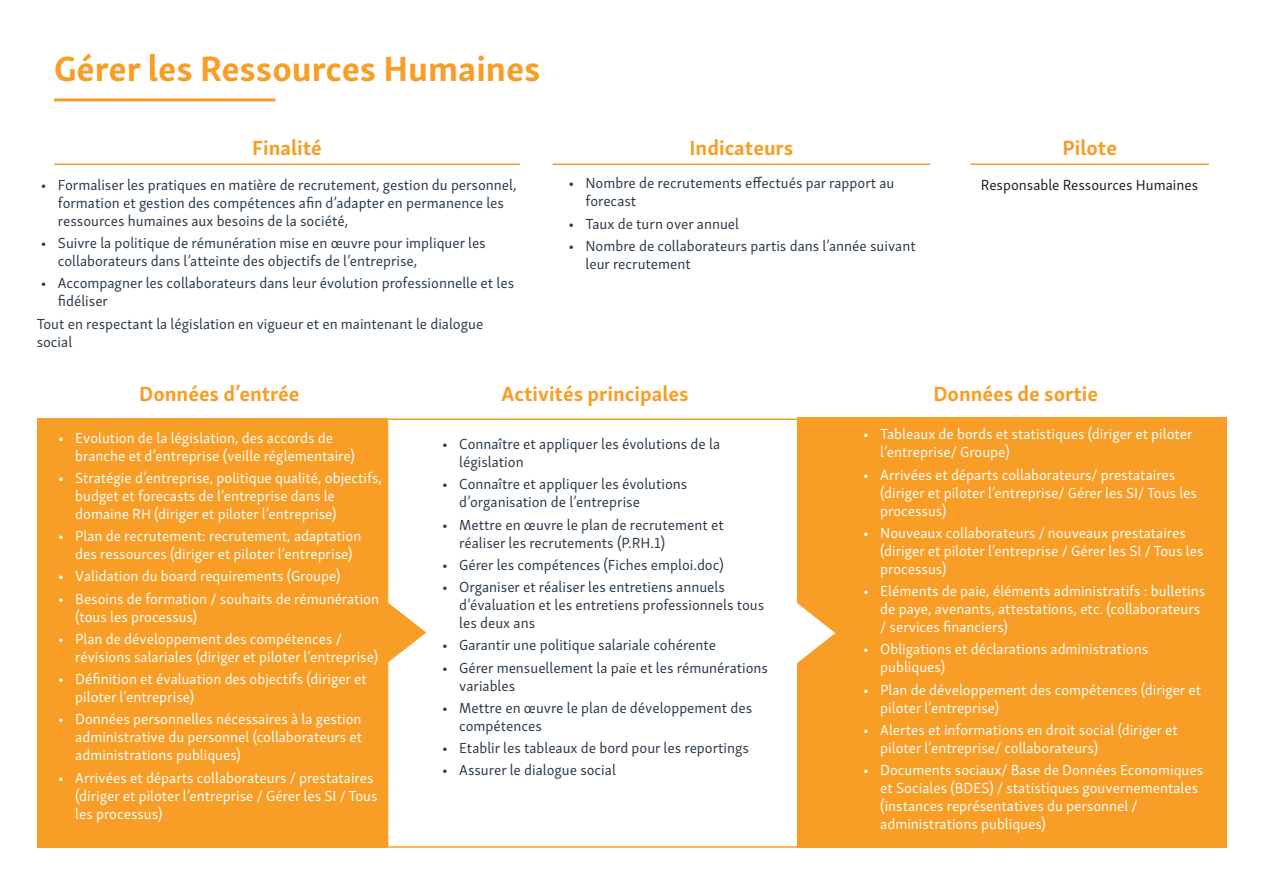
<style>
.page{position:relative;width:1263px;height:893px;background:#fff}
.page>*{position:absolute;margin:0;border:0;box-sizing:border-box;transform-origin:0 0}
.t1{font:700 36px "Skolar Sans Latn";color:#f89d25}
.t2{font:700 21px "Skolar Sans Latn";color:#f89d25}
.t3{font:15px/18px "Skolar Sans Latn";color:#fff}
.t4{font:15px/18px "Skolar Sans Latn";color:#2b3b4a}
.t5{font:15px "Skolar Sans Latn";color:#231f20}
</style>
<div class="page">
<div style="left:797px;top:417px;width:429px;height:430px;background:#f89d25"></div>
<div style="left:37px;top:418px;width:350px;height:429px;background:#f89d25"></div>
<svg style="left:386px;top:418px;width:453px;height:430px"></svg>
<svg style="left:386px;top:601px;width:40px;height:63px"></svg>
<hr style="left:54px;top:98px;width:221px;height:3px;background:#f89d25">
<hr style="left:54px;top:164px;width:466px;height:1px;background:#f89d25">
<hr style="left:553px;top:164px;width:377px;height:1px;background:#f89d25">
<hr style="left:971px;top:164px;width:238px;height:1px;background:#f89d25">
<h1 class="t1" style="left:54px;top:39px;width:488px">Gérer les Ressources Humaines</h1>
<h2 class="t2" style="left:252px;top:131px;width:71px">Finalité</h2>
<h2 class="t2" style="left:689px;top:131px;width:105px">Indicateurs</h2>
<h2 class="t2" style="left:1062px;top:131px;width:56px">Pilote</h2>
<p class="t4" style="left:58px;top:175px;width:460px;text-indent:-17px">• Formaliser les pratiques en matière de recrutement, gestion du personnel, formation et gestion des compétences afin d’adapter en permanence les ressources humaines aux besoins de la société,</p>
<p class="t4" style="left:58px;top:233px;width:429px;text-indent:-17px">• Suivre la politique de rémunération mise en œuvre pour impliquer les collaborateurs dans l’atteinte des objectifs de l’entreprise,</p>
<p class="t4" style="left:58px;top:273px;width:458px;text-indent:-17px">• Accompagner les collaborateurs dans leur évolution professionnelle et les fidéliser</p>
<p class="t4" style="left:37px;top:313px;width:448px">Tout en respectant la législation en vigueur et en maintenant le dialogue social</p>
<p class="t4" style="left:586px;top:173px;width:310px;text-indent:-17px">• Nombre de recrutements effectués par rapport au forecast</p>
<p class="t4" style="left:569px;top:213px;width:172px">• Taux de turn over annuel</p>
<p class="t4" style="left:586px;top:236px;width:332px;text-indent:-17px">• Nombre de collaborateurs partis dans l’année suivant leur recrutement</p>
<p class="t5" style="left:981px;top:173px;width:219px">Responsable Ressources Humaines</p>
<h2 class="t2" style="left:139px;top:376px;width:162px">Données d’entrée</h2>
<h2 class="t2" style="left:502px;top:376px;width:189px">Activités principales</h2>
<h2 class="t2" style="left:933px;top:376px;width:166px">Données de sortie</h2>
<p class="t3" style="left:75px;top:427px;width:281px;text-indent:-17px">• Evolution de la législation, des accords de branche et d’entreprise (veille réglementaire)</p>
<p class="t3" style="left:75px;top:468px;width:308px;text-indent:-17px">• Stratégie d’entreprise, politique qualité, objectifs, budget et forecasts de l’entreprise dans le domaine RH (diriger et piloter l’entreprise)</p>
<p class="t3" style="left:58px;top:526px;width:305px;text-align:center">• Plan de recrutement: recrutement, adaptation des ressources (diriger et piloter l’entreprise)</p>
<p class="t3" style="left:58px;top:566px;width:284px">• Validation du board requirements (Groupe)</p>
<p class="t3" style="left:75px;top:588px;width:305px;text-indent:-17px">• Besoins de formation / souhaits de rémunération (tous les processus)</p>
<p class="t3" style="left:75px;top:629px;width:304px;text-indent:-17px">• Plan de développement des compétences / révisions salariales (diriger et piloter l’entreprise)</p>
<p class="t3" style="left:75px;top:669px;width:293px;text-indent:-17px">• Définition et évaluation des objectifs (diriger et piloter l’entreprise)</p>
<p class="t3" style="left:75px;top:709px;width:288px;text-align:justify;text-indent:-17px">• Données personnelles nécessaires à la gestion administrative du personnel (collaborateurs et administrations publiques)</p>
<p class="t3" style="left:75px;top:767px;width:304px;text-indent:-17px">• Arrivées et départs collaborateurs / prestataires (diriger et piloter l’entreprise / Gérer les SI / Tous les processus)</p>
<p class="t4" style="left:459px;top:434px;width:262px;text-indent:-17px">• Connaître et appliquer les évolutions de la législation</p>
<p class="t4" style="left:459px;top:474px;width:230px;text-indent:-17px">• Connaître et appliquer les évolutions d’organisation de l’entreprise</p>
<p class="t4" style="left:459px;top:514px;width:266px;text-indent:-17px">• Mettre en œuvre le plan de recrutement et réaliser les recrutements (P.RH.1)</p>
<p class="t4" style="left:442px;top:555px;width:283px">• Gérer les compétences (Fiches emploi.doc)</p>
<p class="t4" style="left:459px;top:577px;width:306px;text-indent:-17px">• Organiser et réaliser les entretiens annuels d’évaluation et les entretiens professionnels tous les deux ans</p>
<p class="t4" style="left:442px;top:635px;width:275px">• Garantir une politique salariale cohérente</p>
<p class="t4" style="left:459px;top:657px;width:310px;text-indent:-17px">• Gérer mensuellement la paie et les rémunérations variables</p>
<p class="t4" style="left:459px;top:698px;width:294px;text-indent:-17px">• Mettre en œuvre le plan de développement des compétences</p>
<p class="t4" style="left:442px;top:738px;width:308px">• Etablir les tableaux de bord pour les reportings</p>
<p class="t4" style="left:442px;top:760px;width:175px">• Assurer le dialogue social</p>
<p class="t3" style="left:880px;top:424px;width:314px;text-indent:-17px">• Tableaux de bords et statistiques (diriger et piloter l’entreprise/ Groupe)</p>
<p class="t3" style="left:880px;top:464px;width:318px;text-indent:-17px">• Arrivées et départs collaborateurs/ prestataires (diriger et piloter l’entreprise/ Gérer les SI/ Tous les processus)</p>
<p class="t3" style="left:880px;top:523px;width:325px;text-indent:-17px">• Nouveaux collaborateurs / nouveaux prestataires (diriger et piloter l’entreprise / Gérer les SI / Tous les processus)</p>
<p class="t3" style="left:880px;top:581px;width:326px;text-indent:-17px">• Eléments de paie, éléments administratifs : bulletins de paye, avenants, attestations, etc. (collaborateurs / services financiers)</p>
<p class="t3" style="left:880px;top:639px;width:269px;text-indent:-17px">• Obligations et déclarations administrations publiques)</p>
<p class="t3" style="left:880px;top:679px;width:322px;text-indent:-17px">• Plan de développement des compétences (diriger et piloter l’entreprise)</p>
<p class="t3" style="left:880px;top:720px;width:299px;text-indent:-17px">• Alertes et informations en droit social (diriger et piloter l’entreprise/ collaborateurs)</p>
<p class="t3" style="left:880px;top:760px;width:324px;text-indent:-17px">• Documents sociaux/ Base de Données Economiques et Sociales (BDES) / statistiques gouvernementales (instances représentatives du personnel / administrations publiques)</p>
</div>
